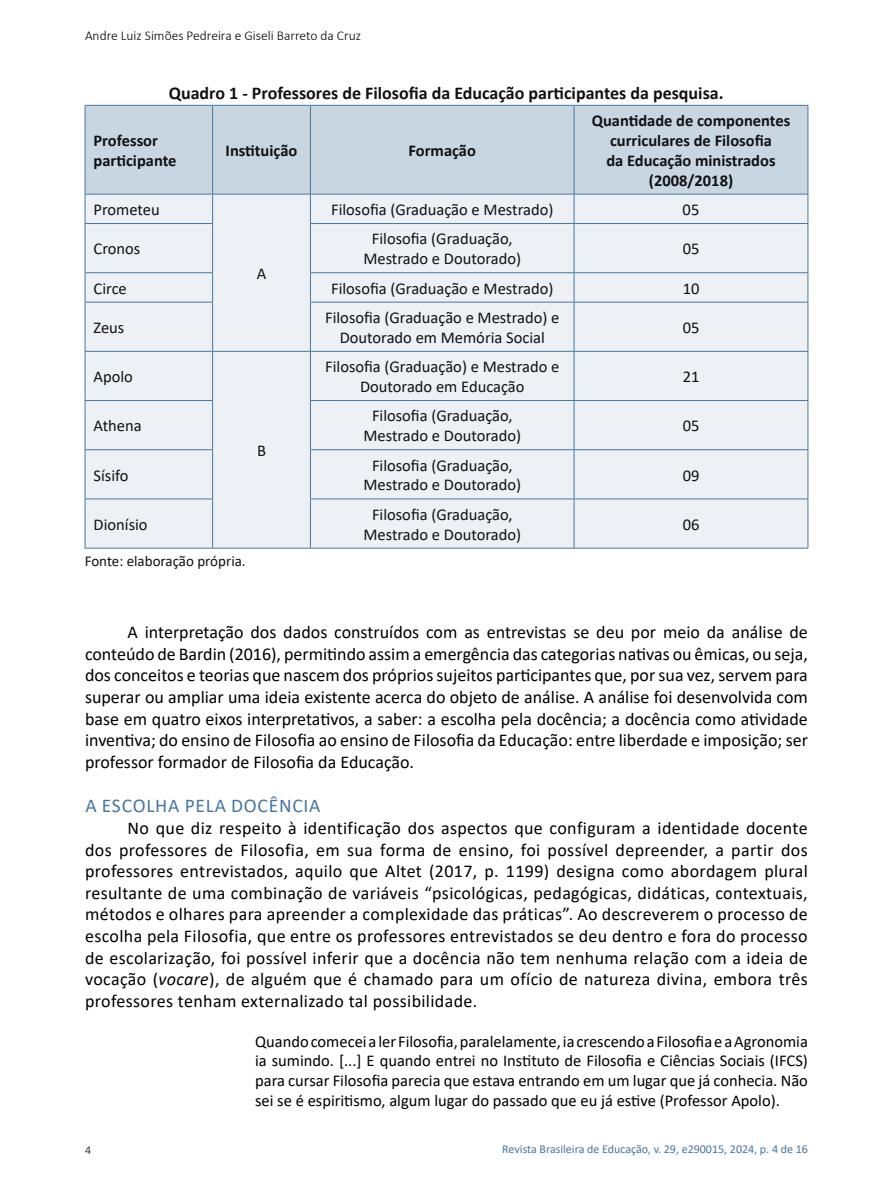
<style>
.page{position:relative;width:893px;height:1191px;background:#fff}
.page>*{position:absolute;margin:0;border:0;box-sizing:border-box;transform-origin:0 0}
.t1{font:19.5px "Calibri";letter-spacing:.04em;color:#47769f}
.t2{font:18px/21.6px "Calibri";color:#000;text-align:justify}
.t3{font:700 18px "Calibri";color:#111}
.t4{font:16.5px/19.8px "Calibri";color:#111;text-align:center}
.t5{font:16.5px/19.8px "Calibri";color:#000;text-align:justify}
.t6{font:700 16.5px/19.8px "Calibri";color:#111}
.t7{font:15px "Calibri";color:#111}
.t8{font:300 13.5px "Calibri";color:#000}
.t9{font:12px "Calibri";color:#47769f}
.t10{font:12px "Calibri";color:#414042}
.s1{font-style:italic}
</style>
<div class="page">
<div style="left:86px;top:106px;width:721px;height:88px;background:#c8d6e2"></div>
<div style="left:86px;top:195px;width:721px;height:353px;background:#edf1f5"></div>
<hr style="left:85px;top:105px;width:128px;height:1px;background:#47769f">
<hr style="left:85px;top:106px;width:1px;height:88px;background:#47769f">
<hr style="left:213px;top:105px;width:97px;height:1px;background:#47769f">
<hr style="left:212px;top:106px;width:1px;height:88px;background:#47769f">
<hr style="left:310px;top:105px;width:264px;height:1px;background:#47769f">
<hr style="left:310px;top:106px;width:1px;height:88px;background:#47769f">
<hr style="left:574px;top:105px;width:234px;height:1px;background:#47769f">
<hr style="left:574px;top:106px;width:1px;height:88px;background:#47769f">
<hr style="left:807px;top:106px;width:1px;height:88px;background:#47769f">
<hr style="left:85px;top:194px;width:128px;height:1px;background:#47769f">
<svg style="left:85px;top:194px;width:1px;height:29px"></svg>
<hr style="left:213px;top:194px;width:97px;height:1px;background:#47769f">
<svg style="left:212px;top:194px;width:1px;height:29px"></svg>
<hr style="left:310px;top:194px;width:264px;height:1px;background:#47769f">
<svg style="left:310px;top:194px;width:1px;height:29px"></svg>
<hr style="left:574px;top:194px;width:234px;height:1px;background:#47769f">
<svg style="left:574px;top:194px;width:1px;height:29px"></svg>
<svg style="left:807px;top:194px;width:1px;height:29px"></svg>
<hr style="left:85px;top:223px;width:128px;height:1px;background:#47769f">
<hr style="left:85px;top:224px;width:1px;height:48px;background:#47769f">
<hr style="left:212px;top:224px;width:1px;height:48px;background:#47769f">
<hr style="left:310px;top:223px;width:264px;height:1px;background:#47769f">
<hr style="left:310px;top:224px;width:1px;height:48px;background:#47769f">
<hr style="left:574px;top:223px;width:234px;height:1px;background:#47769f">
<hr style="left:574px;top:224px;width:1px;height:48px;background:#47769f">
<hr style="left:807px;top:224px;width:1px;height:48px;background:#47769f">
<hr style="left:85px;top:272px;width:128px;height:1px;background:#47769f">
<svg style="left:85px;top:273px;width:1px;height:29px"></svg>
<svg style="left:212px;top:273px;width:1px;height:29px"></svg>
<hr style="left:310px;top:272px;width:264px;height:1px;background:#47769f">
<svg style="left:310px;top:273px;width:1px;height:29px"></svg>
<hr style="left:574px;top:272px;width:234px;height:1px;background:#47769f">
<svg style="left:574px;top:273px;width:1px;height:29px"></svg>
<svg style="left:807px;top:273px;width:1px;height:29px"></svg>
<hr style="left:85px;top:302px;width:128px;height:1px;background:#47769f">
<hr style="left:85px;top:302px;width:1px;height:49px;background:#47769f">
<hr style="left:212px;top:302px;width:1px;height:49px;background:#47769f">
<hr style="left:310px;top:302px;width:264px;height:1px;background:#47769f">
<hr style="left:310px;top:302px;width:1px;height:49px;background:#47769f">
<hr style="left:574px;top:302px;width:234px;height:1px;background:#47769f">
<hr style="left:574px;top:302px;width:1px;height:49px;background:#47769f">
<hr style="left:807px;top:302px;width:1px;height:49px;background:#47769f">
<hr style="left:85px;top:351px;width:128px;height:1px;background:#47769f">
<hr style="left:85px;top:352px;width:1px;height:48px;background:#47769f">
<hr style="left:213px;top:351px;width:97px;height:1px;background:#47769f">
<hr style="left:212px;top:352px;width:1px;height:48px;background:#47769f">
<hr style="left:213px;top:548px;width:97px;height:1px;background:#47769f">
<hr style="left:310px;top:351px;width:264px;height:1px;background:#47769f">
<hr style="left:310px;top:352px;width:1px;height:48px;background:#47769f">
<hr style="left:574px;top:351px;width:234px;height:1px;background:#47769f">
<hr style="left:574px;top:352px;width:1px;height:48px;background:#47769f">
<hr style="left:807px;top:352px;width:1px;height:48px;background:#47769f">
<hr style="left:85px;top:400px;width:128px;height:1px;background:#47769f">
<hr style="left:85px;top:401px;width:1px;height:48px;background:#47769f">
<hr style="left:212px;top:401px;width:1px;height:48px;background:#47769f">
<hr style="left:310px;top:400px;width:264px;height:1px;background:#47769f">
<hr style="left:310px;top:401px;width:1px;height:48px;background:#47769f">
<hr style="left:574px;top:400px;width:234px;height:1px;background:#47769f">
<hr style="left:574px;top:401px;width:1px;height:48px;background:#47769f">
<hr style="left:807px;top:401px;width:1px;height:48px;background:#47769f">
<hr style="left:85px;top:449px;width:128px;height:1px;background:#47769f">
<hr style="left:85px;top:450px;width:1px;height:48px;background:#47769f">
<hr style="left:212px;top:450px;width:1px;height:48px;background:#47769f">
<hr style="left:310px;top:449px;width:264px;height:1px;background:#47769f">
<hr style="left:310px;top:450px;width:1px;height:48px;background:#47769f">
<hr style="left:574px;top:449px;width:234px;height:1px;background:#47769f">
<hr style="left:574px;top:450px;width:1px;height:48px;background:#47769f">
<hr style="left:807px;top:450px;width:1px;height:48px;background:#47769f">
<hr style="left:85px;top:498px;width:128px;height:1px;background:#47769f">
<hr style="left:85px;top:499px;width:1px;height:49px;background:#47769f">
<hr style="left:212px;top:499px;width:1px;height:49px;background:#47769f">
<hr style="left:85px;top:548px;width:128px;height:1px;background:#47769f">
<hr style="left:310px;top:498px;width:264px;height:1px;background:#47769f">
<hr style="left:310px;top:499px;width:1px;height:49px;background:#47769f">
<hr style="left:574px;top:498px;width:234px;height:1px;background:#47769f">
<hr style="left:574px;top:499px;width:1px;height:49px;background:#47769f">
<hr style="left:807px;top:499px;width:1px;height:49px;background:#47769f">
<hr style="left:310px;top:548px;width:264px;height:1px;background:#47769f">
<hr style="left:574px;top:548px;width:234px;height:1px;background:#47769f">
<p class="t8" style="left:85px;top:27px;width:278px">Andre Luiz Simões Pedreira e Giseli Barreto da Cruz</p>
<p class="t3" style="left:169px;top:80px;width:556px">Quadro 1 - Professores de Filosofia da Educação participantes da pesquisa.</p>
<p class="t6" style="left:94px;top:130px;width:84px">Professor participante</p>
<p class="t6" style="left:226px;top:140px;width:73px">Instituição</p>
<p class="t6" style="left:408px;top:140px;width:69px">Formação</p>
<p class="t6" style="left:592px;top:111px;width:200px;text-align:center">Quantidade de componentes curriculares de Filosofia<br>da Educação ministrados (2008/2018)</p>
<p class="t4" style="left:94px;top:199px;width:68px">Prometeu</p>
<p class="t4" style="left:331px;top:199px;width:224px">Filosofia (Graduação e Mestrado)</p>
<p class="t4" style="left:683px;top:199px;width:18px">05</p>
<p class="t4" style="left:94px;top:238px;width:48px">Cronos</p>
<p class="t4" style="left:363px;top:229px;width:159px">Filosofia (Graduação,<br>Mestrado e Doutorado)</p>
<p class="t4" style="left:683px;top:238px;width:18px">05</p>
<p class="t4" style="left:94px;top:278px;width:35px">Circe</p>
<p class="t4" style="left:331px;top:278px;width:224px">Filosofia (Graduação e Mestrado)</p>
<p class="t4" style="left:683px;top:278px;width:18px">10</p>
<p class="t4" style="left:94px;top:317px;width:32px">Zeus</p>
<p class="t4" style="left:325px;top:307px;width:236px">Filosofia (Graduação e Mestrado) e<br>Doutorado em Memória Social</p>
<p class="t4" style="left:683px;top:317px;width:18px">05</p>
<p class="t4" style="left:94px;top:366px;width:41px">Apolo</p>
<p class="t4" style="left:257px;top:263px;width:11px">A</p>
<p class="t4" style="left:325px;top:356px;width:236px">Filosofia (Graduação) e Mestrado e<br>Doutorado em Educação</p>
<p class="t4" style="left:683px;top:366px;width:18px">21</p>
<p class="t4" style="left:94px;top:415px;width:50px">Athena</p>
<p class="t4" style="left:363px;top:406px;width:159px">Filosofia (Graduação,<br>Mestrado e Doutorado)</p>
<p class="t4" style="left:683px;top:415px;width:18px">05</p>
<p class="t4" style="left:94px;top:465px;width:36px">Sísifo</p>
<p class="t4" style="left:363px;top:455px;width:159px">Filosofia (Graduação,<br>Mestrado e Doutorado)</p>
<p class="t4" style="left:683px;top:465px;width:18px">09</p>
<p class="t4" style="left:94px;top:514px;width:55px">Dionísio</p>
<p class="t4" style="left:363px;top:504px;width:159px">Filosofia (Graduação,<br>Mestrado e Doutorado)</p>
<p class="t4" style="left:683px;top:514px;width:18px">06</p>
<p class="t7" style="left:85px;top:551px;width:163px">Fonte: elaboração própria.</p>
<p class="t4" style="left:257px;top:440px;width:10px">B</p>
<p class="t2" style="left:85px;top:621px;width:724px;text-indent:43px">A interpretação dos dados construídos com as entrevistas se deu por meio da análise de conteúdo de Bardin (2016), permitindo assim a emergência das categorias nativas ou êmicas, ou seja, dos conceitos e teorias que nascem dos próprios sujeitos participantes que, por sua vez, servem para superar ou ampliar uma ideia existente acerca do objeto de análise. A análise foi desenvolvida com base em quatro eixos interpretativos, a saber: a escolha pela docência; a docência como atividade inventiva; do ensino de Filosofia ao ensino de Filosofia da Educação: entre liberdade e imposição; ser professor formador de Filosofia da Educação.</p>
<p class="t1" style="left:85px;top:792px;width:237px">A ESCOLHA PELA DOCÊNCIA</p>
<p class="t2" style="left:85px;top:816px;width:724px;text-indent:43px">No que diz respeito à identificação dos aspectos que configuram a identidade docente dos professores de Filosofia, em sua forma de ensino, foi possível depreender, a partir dos professores entrevistados, aquilo que Altet (2017, p. 1199) designa como abordagem plural resultante de uma combinação de variáveis “psicológicas, pedagógicas, didáticas, contextuais, métodos e olhares para apreender a complexidade das práticas”. Ao descreverem o processo de escolha pela Filosofia, que entre os professores entrevistados se deu dentro e fora do processo de escolarização, foi possível inferir que a docência não tem nenhuma relação com a ideia de vocação (<span class="s1">vocare</span>), de alguém que é chamado para um ofício de natureza divina, embora três professores tenham externalizado tal possibilidade.</p>
<p class="t5" style="left:255px;top:1030px;width:554px">Quando comecei a ler Filosofia, paralelamente, ia crescendo a Filosofia e a Agronomia ia sumindo. [...] E quando entrei no Instituto de Filosofia e Ciências Sociais (IFCS) para cursar Filosofia parecia que estava entrando em um lugar que já conhecia. Não sei se é espiritismo, algum lugar do passado que eu já estive (Professor Apolo).</p>
<p class="t10" style="left:85px;top:1141px;width:8px">4</p>
<p class="t9" style="left:502px;top:1141px;width:307px">Revista Brasileira de Educação, v. 29, e290015, 2024, p. 4 de 16</p>
</div>
